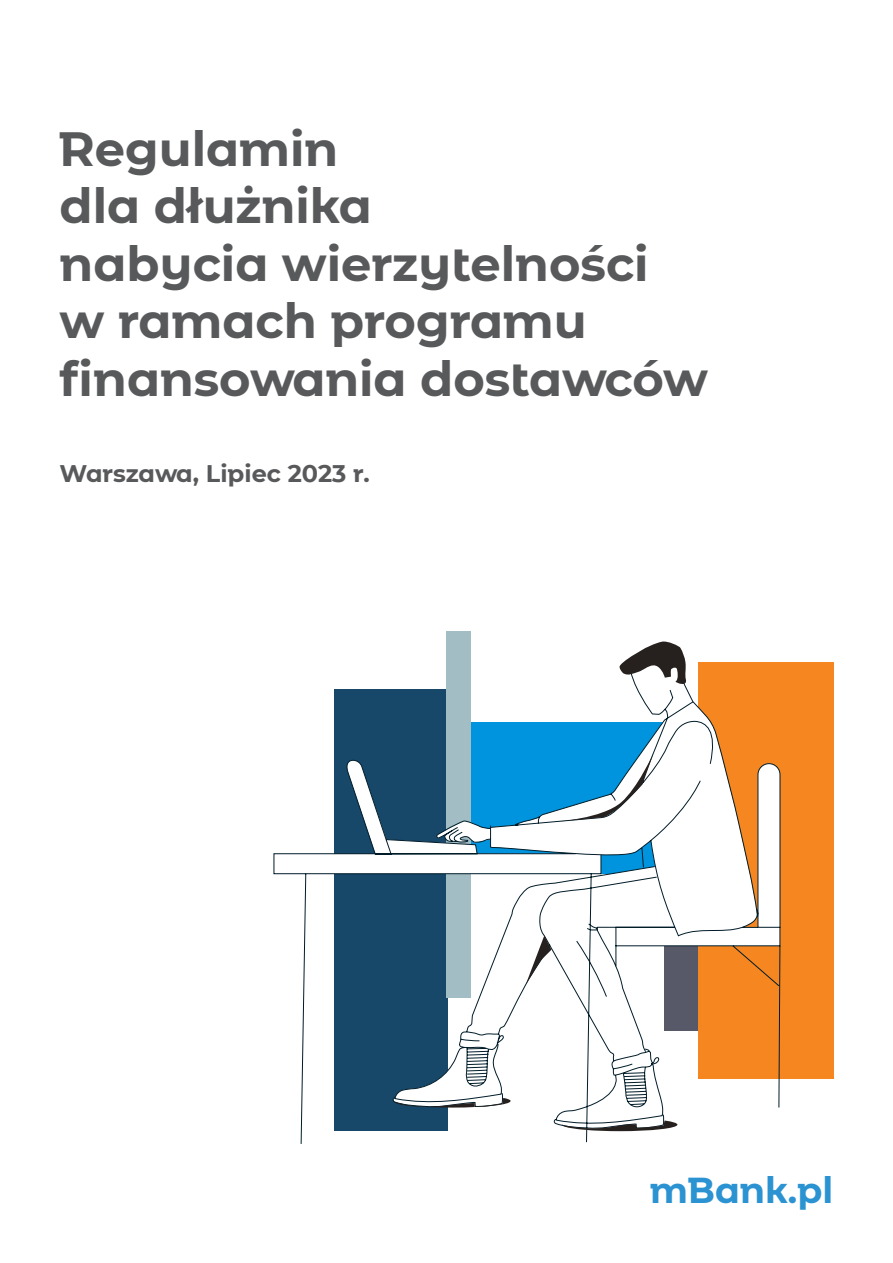
<style>
.page{position:relative;width:893px;height:1263px;background:#fff}
.page>*{position:absolute;margin:0;border:0;box-sizing:border-box;transform-origin:0 0}
.t1{font:700 48px/57.6px "m Bank";color:#58595b}
.t2{font:700 36px "m Bank";color:#2b93d1}
.t3{font:700 24px "m Bank";color:#58595b}
</style>
<div class="page">
<div style="left:447px;top:631px;width:24px;height:367px;background:#a3bdc4"></div>
<div style="left:698px;top:662px;width:135px;height:417px;background:#f6861f"></div>
<svg style="left:273px;top:652px;width:508px;height:492px"></svg>
<svg style="left:395px;top:1098px;width:116px;height:9px"></svg>
<svg style="left:619px;top:641px;width:68px;height:46px"></svg>
<svg style="left:526px;top:935px;width:25px;height:50px"></svg>
<svg style="left:555px;top:754px;width:98px;height:68px"></svg>
<svg style="left:561px;top:1120px;width:116px;height:11px"></svg>
<p class="t1" style="left:60px;top:117px;width:650px">Regulamin<br>dla dłużnika<br>nabycia wierzytelności<br>w ramach programu finansowania dostawców</p>
<p class="t3" style="left:60px;top:456px;width:312px">Warszawa, Lipiec 2023 r.</p>
<p class="t2" style="left:650px;top:1165px;width:185px">mBank.pl</p>
</div>
